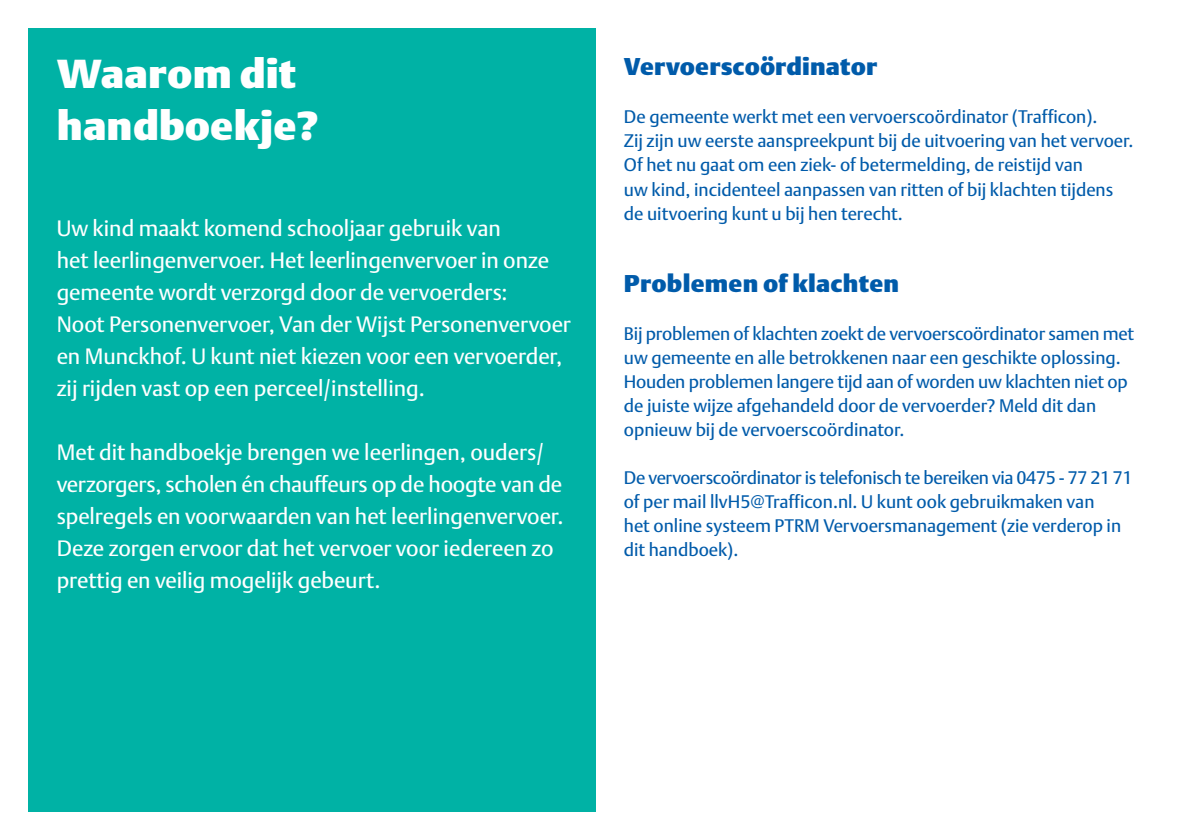
<style>
.page{position:relative;width:1191px;height:840px;background:#fff}
.page>*{position:absolute;margin:0;border:0;box-sizing:border-box;transform-origin:0 0}
.t1{font:800 40px "DTL Argo T";color:#fff}
.t2{font:800 24px "DTL Argo T";letter-spacing:.005em;color:#005baa}
.t3{font:22px/32px "DTL Argo T";color:#fff}
.t4{font:18px/24px "DTL Argo T";letter-spacing:-.005em;color:#005baa}
</style>
<div class="page">
<div style="left:28px;top:28px;width:568px;height:783px;background:#00b2a5"></div>
<p class="t1" style="left:57px;top:46px;width:241px">Waarom dit</p>
<p class="t1" style="left:57px;top:98px;width:264px">handboekje?</p>
<p class="t3" style="left:57px;top:212px;width:446px">Uw kind maakt komend schooljaar gebruik van</p>
<p class="t3" style="left:57px;top:244px;width:494px">het leerlingenvervoer. Het leerlingenvervoer in onze gemeente wordt verzorgd door de vervoerders:</p>
<p class="t3" style="left:57px;top:308px;width:515px">Noot Personenvervoer, Van der Wijst Personenvervoer en Munckhof. U kunt niet kiezen voor een vervoerder, zij rijden vast op een perceel/instelling.</p>
<p class="t3" style="left:57px;top:436px;width:507px">Met dit handboekje brengen we leerlingen, ouders/ verzorgers, scholen én chauffeurs op de hoogte van de</p>
<p class="t3" style="left:57px;top:500px;width:508px">spelregels en voorwaarden van het leerlingenvervoer.<br>Deze zorgen ervoor dat het vervoer voor iedereen zo prettig en veilig mogelijk gebeurt.</p>
<p class="t2" style="left:624px;top:50px;width:255px">Vervoerscoördinator</p>
<p class="t4" style="left:624px;top:105px;width:475px">De gemeente werkt met een vervoerscoördinator (Trafficon).</p>
<p class="t4" style="left:624px;top:129px;width:511px">Zij zijn uw eerste aanspreekpunt bij de uitvoering van het vervoer.<br>Of het nu gaat om een ziek- of betermelding, de reistijd van</p>
<p class="t4" style="left:624px;top:177px;width:491px">uw kind, incidenteel aanpassen van ritten of bij klachten tijdens de uitvoering kunt u bij hen terecht.</p>
<p class="t2" style="left:624px;top:266px;width:277px">Problemen of klachten</p>
<p class="t4" style="left:624px;top:321px;width:512px">Bij problemen of klachten zoekt de vervoerscoördinator samen met</p>
<p class="t4" style="left:624px;top:345px;width:505px">uw gemeente en alle betrokkenen naar een geschikte oplossing.<br>Houden problemen langere tijd aan of worden uw klachten niet op</p>
<p class="t4" style="left:624px;top:393px;width:474px">de juiste wijze afgehandeld door de vervoerder? Meld dit dan opnieuw bij de vervoerscoördinator.</p>
<p class="t4" style="left:624px;top:465px;width:510px">De vervoerscoördinator is telefonisch te bereiken via 0475 - 77 21 71</p>
<p class="t4" style="left:624px;top:489px;width:472px">of per mail llvH5@Trafficon.nl. U kunt ook gebruikmaken van</p>
<p class="t4" style="left:624px;top:513px;width:499px">het online systeem PTRM Vervoersmanagement (zie verderop in dit handboek).</p>
</div>
